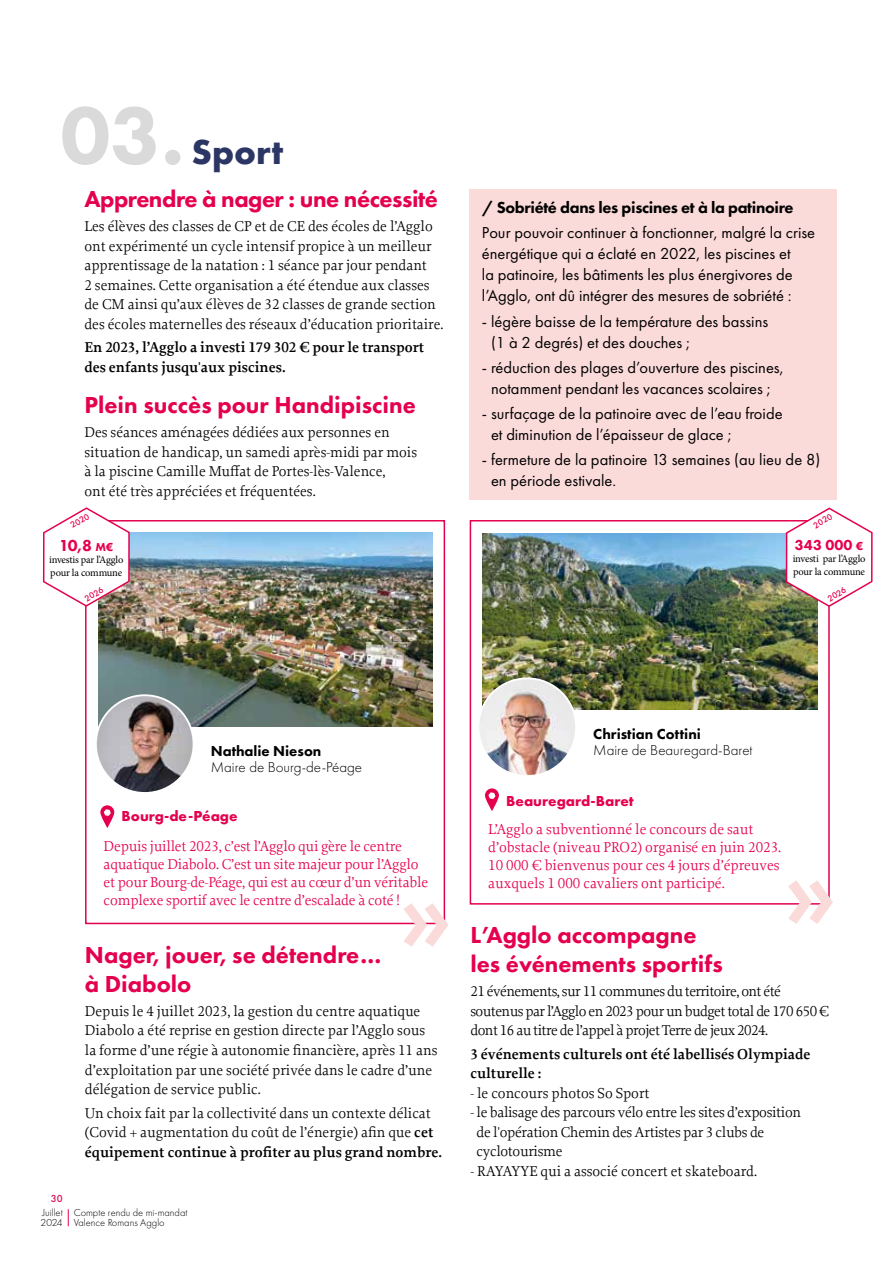
<style>
.page{position:relative;width:893px;height:1263px;background:#fff}
.page>*{position:absolute;margin:0;border:0;box-sizing:border-box;transform-origin:0 0}
.t1{font:800 101.1px "Futura PT";color:#fbdbda}
.t2{font:800 84.15px "Futura PT";color:#dadada}
.t3{font:700 36px "Futura PT";color:#2b3665}
.t4{font:800 24px/28.8px "Futura PT";color:#e5004f}
.t5{font:800 24px "Futura PT";letter-spacing:-.02em;color:#e5004f}
.t6{font:16.5px/21px "Futura PT";color:#000}
.t7{font:800 16.5px "Futura PT";letter-spacing:-.02em;color:#000}
.t8{font:800 16.5px "Futura PT";color:#e5004f}
.t9{font:15px/19.5px "Proforma";color:#000}
.t10{font:15px/18px "Proforma";letter-spacing:-.01em;color:#e5004f}
.t11{font:15px/19.5px "Proforma";letter-spacing:-.035em;color:#000}
.t12{font:600 15px/19.5px "Proforma";color:#000}
.t13{font:15px/19.5px "Proforma";letter-spacing:-.02em;color:#000}
.t14{font:300 15px "Futura PT";color:#000}
.t15{font:700 15px "Futura PT";color:#e5004f}
.t16{font:800 15px "Futura PT";color:#000}
.t17{font:800 15px "Futura PT";color:#e5004f}
.t18{font:10.5px/12.6px "Minion Pro";letter-spacing:-.02em;color:#000}
.t19{font:300 10.5px/10.5px "Futura PT";color:#000}
.t20{font:500 10.5px "Futura PT";color:#e5004f}
.t21{font:500 9px "Futura PT";color:#e5004f}
.s1{font-size:12px}
.s2{font-weight:600}
</style>
<div class="page">
<svg style="left:68px;top:1209px;width:1px;height:17px"></svg>
<svg style="left:100px;top:805px;width:14px;height:23px"></svg>
<img style="left:98px;top:532px;width:334px;height:194px">
<div style="left:85px;top:520px;width:360px;height:404px;border:2px solid #e5004f"></div>
<img style="left:96px;top:695px;width:98px;height:98px;border-radius:49px">
<div style="left:95px;top:694px;width:99px;height:100px;border:2px solid #fff;border-radius:50%"></div>
<svg style="left:485px;top:788px;width:14px;height:23px"></svg>
<img style="left:482px;top:534px;width:335px;height:176px">
<div style="left:470px;top:520px;width:360px;height:385px;border:2px solid #e5004f"></div>
<img style="left:478px;top:678px;width:98px;height:98px;border-radius:49px">
<div style="left:477px;top:677px;width:100px;height:100px;border:2px solid #fff;border-radius:50%"></div>
<div style="left:470px;top:189px;width:367px;height:311px;background:#fbdbda"></div>
<svg style="left:42px;top:507px;width:89px;height:101px"></svg>
<svg style="left:785px;top:507px;width:88px;height:101px"></svg>
<h2 class="t2" style="left:60px;top:83px;width:126px">03.</h2>
<h3 class="t3" style="left:192px;top:129px;width:93px">Sport</h3>
<h3 class="t5" style="left:84px;top:184px;width:355px">Apprendre à nager : une nécessité</h3>
<p class="t9" style="left:84px;top:216px;width:361px">Les élèves des classes de CP et de CE des écoles de l’Agglo ont expérimenté un cycle intensif propice à un meilleur apprentissage de la natation : 1 séance par jour pendant<br>2 semaines. Cette organisation a été étendue aux classes de CM ainsi qu’aux élèves de 32 classes de grande section des écoles maternelles des réseaux d’éducation prioritaire.</p>
<p class="t12" style="left:84px;top:338px;width:341px">En 2023, l’Agglo a investi 179 302 € pour le transport des enfants jusqu'aux piscines.</p>
<h3 class="t4" style="left:84px;top:391px;width:333px">Plein succès pour Handipiscine</h3>
<p class="t9" style="left:84px;top:422px;width:334px">Des séances aménagées dédiées aux personnes en situation de handicap, un samedi après-midi par mois à la piscine Camille Muffat de Portes-lès-Valence,<br>ont été très appréciées et fréquentées.</p>
<p class="t21" style="left:68px;top:521px;width:22px;rotate:-30deg">2020</p>
<p class="t8" style="left:59px;top:535px;width:56px">10,8 <span class="s1">M€</span></p>
<p class="t18" style="left:49px;top:554px;width:76px">investis par l’Agglo pour la commune</p>
<p class="t21" style="left:83px;top:594px;width:22px;rotate:-30deg">2026</p>
<p class="t7" style="left:482px;top:197px;width:313px">/ Sobriété dans les piscines et à la patinoire</p>
<p class="t6" style="left:482px;top:222px;width:335px">Pour pouvoir continuer à fonctionner, malgré la crise énergétique qui a éclaté en 2022, les piscines et<br>la patinoire, les bâtiments les plus énergivores de l’Agglo, ont dû intégrer des mesures de sobriété :</p>
<p class="t6" style="left:491px;top:310px;width:279px;text-indent:-9px">- légère baisse de la température des bassins (1 à 2 degrés) et des douches ;</p>
<p class="t6" style="left:482px;top:357px;width:303px;text-align:center">- réduction des plages d’ouverture des piscines, notamment pendant les vacances scolaires ;</p>
<p class="t6" style="left:491px;top:403px;width:293px;text-indent:-9px">- surfaçage de la patinoire avec de l’eau froide et diminution de l’épaisseur de glace ;</p>
<p class="t6" style="left:491px;top:449px;width:331px;text-indent:-9px">- fermeture de la patinoire 13 semaines (au lieu de 8) en période estivale.</p>
<p class="t21" style="left:811px;top:521px;width:22px;rotate:-30deg">2020</p>
<p class="t17" style="left:795px;top:535px;width:70px">343 000 <span class="s1">€</span></p>
<p class="t18" style="left:793px;top:553px;width:74px">investi par l’Agglo pour la commune</p>
<p class="t21" style="left:825px;top:595px;width:22px;rotate:-30deg">2026</p>
<p class="t16" style="left:211px;top:741px;width:112px">Nathalie Nieson</p>
<p class="t14" style="left:211px;top:759px;width:153px">Maire de Bourg-de-Péage</p>
<p class="t15" style="left:122px;top:807px;width:117px">Bourg-de-Péage</p>
<p class="t10" style="left:104px;top:836px;width:326px">Depuis juillet 2023, c’est l’Agglo qui gère le centre aquatique Diabolo. C’est un site majeur pour l’Agglo et pour Bourg-de-Péage, qui est au cœur d’un véritable complexe sportif avec le centre d’escalade à coté !</p>
<h1 class="t1" style="left:452px;top:999px;width:56px;rotate:-180deg">«</h1>
<h3 class="t4" style="left:85px;top:941px;width:298px">Nager, jouer, se détendre… à Diabolo</h3>
<p class="t9" style="left:85px;top:1001px;width:354px">Depuis le 4 juillet 2023, la gestion du centre aquatique Diabolo a été reprise en gestion directe par l’Agglo sous la forme d’une régie à autonomie financière, après 11 ans d’exploitation par une société privée dans le cadre d’une délégation de service public.</p>
<p class="t9" style="left:85px;top:1103px;width:359px">Un choix fait par la collectivité dans un contexte délicat (Covid + augmentation du coût de l’énergie) afin que <span class="s2">cet équipement continue à profiter au plus grand nombre.</span></p>
<p class="t20" style="left:51px;top:1192px;width:13px">30</p>
<p class="t19" style="left:41px;top:1207px;width:24px">Juillet<br>2024</p>
<p class="t19" style="left:74px;top:1207px;width:115px">Compte rendu de mi-mandat<br>Valence Romans Agglo</p>
<p class="t16" style="left:593px;top:724px;width:109px">Christian Cottini</p>
<p class="t14" style="left:593px;top:742px;width:161px">Maire de Beauregard-Baret</p>
<p class="t15" style="left:506px;top:791px;width:129px">Beauregard-Baret</p>
<p class="t10" style="left:488px;top:819px;width:295px">L’Agglo a subventionné le concours de saut d’obstacle (niveau PRO2) organisé en juin 2023.<br>10 000 € bienvenus pour ces 4 jours d’épreuves auxquels 1 000 cavaliers ont participé.</p>
<h1 class="t1" style="left:837px;top:976px;width:56px;rotate:-180deg">«</h1>
<h3 class="t4" style="left:470px;top:921px;width:254px">L’Agglo accompagne les événements sportifs</h3>
<p class="t11" style="left:470px;top:981px;width:360px">21 événements, sur 11 communes du territoire, ont été soutenus par l’Agglo en 2023 pour un budget total de 170 650 € dont 16 au titre de l’appel à projet Terre de jeux 2024.</p>
<p class="t12" style="left:470px;top:1044px;width:341px">3 événements culturels ont été labellisés Olympiade culturelle :</p>
<p class="t9" style="left:470px;top:1083px;width:181px">- le concours photos So Sport</p>
<p class="t13" style="left:477px;top:1102px;width:326px;text-indent:-6px">- le balisage des parcours vélo entre les sites d’exposition de l'opération Chemin des Artistes par 3 clubs de cyclotourisme</p>
<p class="t9" style="left:470px;top:1161px;width:288px">- RAYAYYE qui a associé concert et skateboard.</p>
</div>
